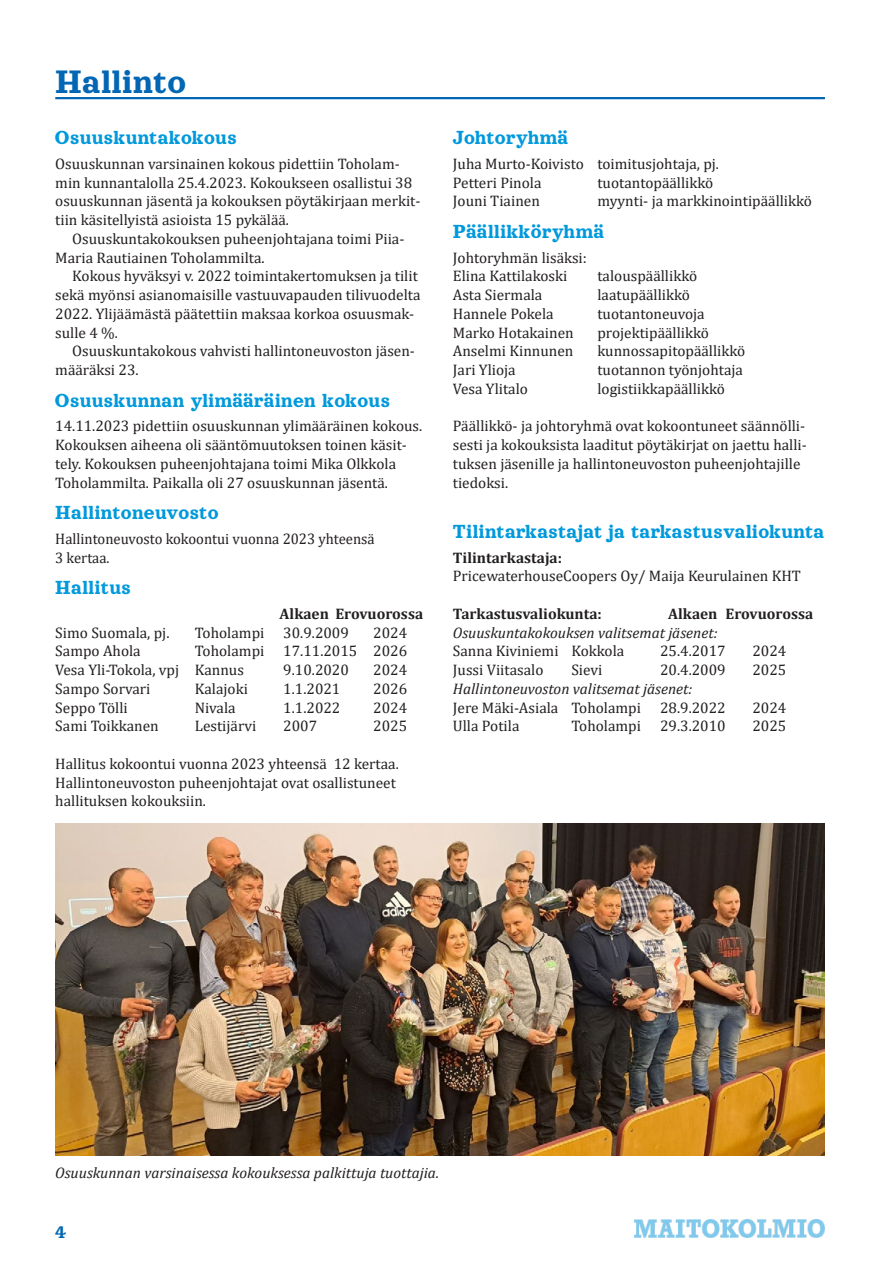
<style>
.page{position:relative;width:893px;height:1263px;background:#fff}
.page>*{position:absolute;margin:0;border:0;box-sizing:border-box;transform-origin:0 0}
.t1{font:36px "Orelega One";letter-spacing:.02em;color:#0166b3}
.t2{font:21px "Orelega One";letter-spacing:.02em;color:#0099dc}
.t3{font:21px "Orelega One";color:#0099dc}
.t4{font:16.5px "Calistoga";color:#0166b3}
.t5{font:15.3px/18.8px "Cambria";color:#231f20}
.t6{font:italic 15.3px "Cambria";color:#231f20}
.t7{font:700 15.3px "Cambria";color:#231f20}
.t8{font:15.3px/18.8px "Cambria";color:#231f20;scale:.96 1}
</style>
<div class="page">
<img style="left:634px;top:1219px;width:191px;height:18px">
<hr style="left:55px;top:97px;width:770px;height:2px;background:#0166b3">
<img style="left:55px;top:823px;width:770px;height:332px">
<h1 class="t1" style="left:55px;top:62px;width:132px">Hallinto</h1>
<h2 class="t2" style="left:55px;top:126px;width:183px">Osuuskuntakokous</h2>
<p class="t5" style="left:55px;top:154px;width:367px">Osuuskunnan varsinainen kokous pidettiin Toholam&shy;min kunnantalolla 25.4.2023. Kokoukseen osallistui 38 osuuskunnan jäsentä ja kokouksen pöytäkirjaan merkit&shy;tiin käsitellyistä asioista 15 pykälää.</p>
<p class="t5" style="left:55px;top:229px;width:351px;text-indent:17px">Osuuskuntakokouksen puheenjohtajana toimi Piia-<br>Maria Rautiainen Toholammilta.</p>
<p class="t5" style="left:55px;top:267px;width:367px;text-indent:17px">Kokous hyväksyi v. 2022 toimintakertomuksen ja tilit sekä myönsi asianomaisille vastuuvapauden tilivuodelta 2022. Ylijäämästä päätettiin maksaa korkoa osuusmak&shy;sulle 4 %.</p>
<p class="t5" style="left:55px;top:342px;width:361px;text-indent:17px">Osuuskuntakokous vahvisti hallintoneuvoston jäsen&shy;määräksi 23.</p>
<h2 class="t2" style="left:55px;top:389px;width:336px">Osuuskunnan ylimääräinen kokous</h2>
<p class="t5" style="left:55px;top:417px;width:369px">14.11.2023 pidettiin osuuskunnan ylimääräinen kokous.<br>Kokouksen aiheena oli sääntömuutoksen toinen käsit&shy;tely. Kokouksen puheenjohtajana toimi Mika Olkkola Toholammilta. Paikalla oli 27 osuuskunnan jäsentä.</p>
<h2 class="t2" style="left:55px;top:501px;width:165px">Hallintoneuvosto</h2>
<p class="t8" style="left:55px;top:529px;width:334px">Hallintoneuvosto kokoontui vuonna 2023 yhteensä<br>3 kertaa.</p>
<h2 class="t2" style="left:55px;top:576px;width:77px">Hallitus</h2>
<p class="t7" style="left:280px;top:603px;width:145px">Alkaen Erovuorossa</p>
<p class="t5" style="left:55px;top:623px;width:116px">Simo Suomala, pj.</p>
<p class="t5" style="left:195px;top:623px;width:156px">Toholampi 30.9.2009</p>
<p class="t5" style="left:373px;top:623px;width:35px">2024</p>
<p class="t5" style="left:55px;top:642px;width:87px">Sampo Ahola</p>
<p class="t5" style="left:55px;top:642px;width:353px;text-indent:140px">Toholampi 17.11.2015 2026<br>Vesa Yli-Tokola, vpj Kannus</p>
<p class="t5" style="left:283px;top:660px;width:67px">9.10.2020</p>
<p class="t5" style="left:373px;top:660px;width:35px">2024</p>
<p class="t5" style="left:55px;top:679px;width:97px">Sampo Sorvari</p>
<p class="t5" style="left:195px;top:679px;width:55px">Kalajoki</p>
<p class="t5" style="left:283px;top:679px;width:59px">1.1.2021</p>
<p class="t5" style="left:373px;top:679px;width:35px">2026</p>
<p class="t5" style="left:55px;top:698px;width:74px">Seppo Tölli</p>
<p class="t5" style="left:195px;top:698px;width:42px">Nivala</p>
<p class="t5" style="left:283px;top:698px;width:59px">1.1.2022</p>
<p class="t5" style="left:373px;top:698px;width:35px">2024</p>
<p class="t5" style="left:55px;top:717px;width:105px">Sami Toikkanen</p>
<p class="t5" style="left:195px;top:717px;width:63px">Lestijärvi</p>
<p class="t5" style="left:283px;top:717px;width:35px">2007</p>
<p class="t5" style="left:373px;top:717px;width:35px">2025</p>
<p class="t5" style="left:55px;top:754px;width:345px">Hallitus kokoontui vuonna 2023 yhteensä 12 kertaa.<br>Hallintoneuvoston puheenjohtajat ovat osallistuneet hallituksen kokouksiin.</p>
<h2 class="t3" style="left:453px;top:126px;width:117px">Johtoryhmä</h2>
<p class="t5" style="left:453px;top:154px;width:268px">Juha Murto-Koivisto toimitusjohtaja, pj.<br>Petteri Pinola</p>
<p class="t5" style="left:597px;top:173px;width:117px">tuotantopäällikkö</p>
<p class="t5" style="left:453px;top:192px;width:89px">Jouni Tiainen</p>
<p class="t5" style="left:597px;top:192px;width:216px">myynti- ja markkinointipäällikkö</p>
<h2 class="t2" style="left:453px;top:220px;width:153px">Päällikköryhmä</h2>
<p class="t5" style="left:453px;top:248px;width:136px">Johtoryhmän lisäksi:<br>Elina Kattilakoski</p>
<p class="t5" style="left:597px;top:267px;width:101px">talouspäällikkö</p>
<p class="t5" style="left:453px;top:285px;width:91px">Asta Siermala</p>
<p class="t5" style="left:597px;top:285px;width:94px">laatupäällikkö</p>
<p class="t5" style="left:453px;top:304px;width:102px">Hannele Pokela</p>
<p class="t5" style="left:597px;top:304px;width:109px">tuotantoneuvoja</p>
<p class="t5" style="left:453px;top:323px;width:122px">Marko Hotakainen</p>
<p class="t5" style="left:597px;top:323px;width:113px">projektipäällikkö</p>
<p class="t5" style="left:453px;top:342px;width:122px">Anselmi Kinnunen</p>
<p class="t5" style="left:597px;top:342px;width:149px">kunnossapitopäällikkö</p>
<p class="t5" style="left:453px;top:360px;width:64px">Jari Ylioja</p>
<p class="t5" style="left:597px;top:360px;width:147px">tuotannon työnjohtaja</p>
<p class="t5" style="left:453px;top:379px;width:77px">Vesa Ylitalo</p>
<p class="t5" style="left:597px;top:379px;width:129px">logistiikkapäällikkö</p>
<p class="t5" style="left:453px;top:417px;width:356px">Päällikkö- ja johtoryhmä ovat kokoontuneet säännölli&shy;sesti ja kokouksista laaditut pöytäkirjat on jaettu halli&shy;tuksen jäsenille ja hallintoneuvoston puheenjohtajille tiedoksi.</p>
<h2 class="t2" style="left:453px;top:520px;width:373px">Tilintarkastajat ja tarkastusvaliokunta</h2>
<p class="t7" style="left:453px;top:546px;width:111px">Tilintarkastaja:</p>
<p class="t5" style="left:453px;top:567px;width:350px">PricewaterhouseCoopers Oy/ Maija Keurulainen KHT</p>
<p class="t7" style="left:453px;top:603px;width:150px">Tarkastusvaliokunta:</p>
<p class="t7" style="left:668px;top:603px;width:147px">Alkaen Erovuorossa</p>
<p class="t6" style="left:453px;top:621px;width:266px">Osuuskuntakokouksen valitsemat jäsenet:</p>
<p class="t5" style="left:453px;top:642px;width:173px">Sanna Kiviniemi Kokkola</p>
<p class="t5" style="left:660px;top:642px;width:67px">25.4.2017</p>
<p class="t5" style="left:752px;top:642px;width:35px">2024</p>
<p class="t5" style="left:453px;top:660px;width:92px">Jussi Viitasalo</p>
<p class="t5" style="left:571px;top:660px;width:33px">Sievi</p>
<p class="t5" style="left:660px;top:660px;width:67px">20.4.2009</p>
<p class="t5" style="left:752px;top:660px;width:35px">2025</p>
<p class="t6" style="left:453px;top:678px;width:241px">Hallintoneuvoston valitsemat jäsenet:</p>
<p class="t5" style="left:453px;top:698px;width:274px">Jere Mäki-Asiala Toholampi 28.9.2022</p>
<p class="t5" style="left:752px;top:698px;width:35px">2024</p>
<p class="t5" style="left:453px;top:717px;width:68px">Ulla Potila</p>
<p class="t5" style="left:571px;top:717px;width:156px">Toholampi 29.3.2010</p>
<p class="t5" style="left:752px;top:717px;width:35px">2025</p>
<p class="t6" style="left:55px;top:1162px;width:385px">Osuuskunnan varsinaisessa kokouksessa palkittuja tuottajia.</p>
<p class="t4" style="left:55px;top:1216px;width:12px">4</p>
</div>
